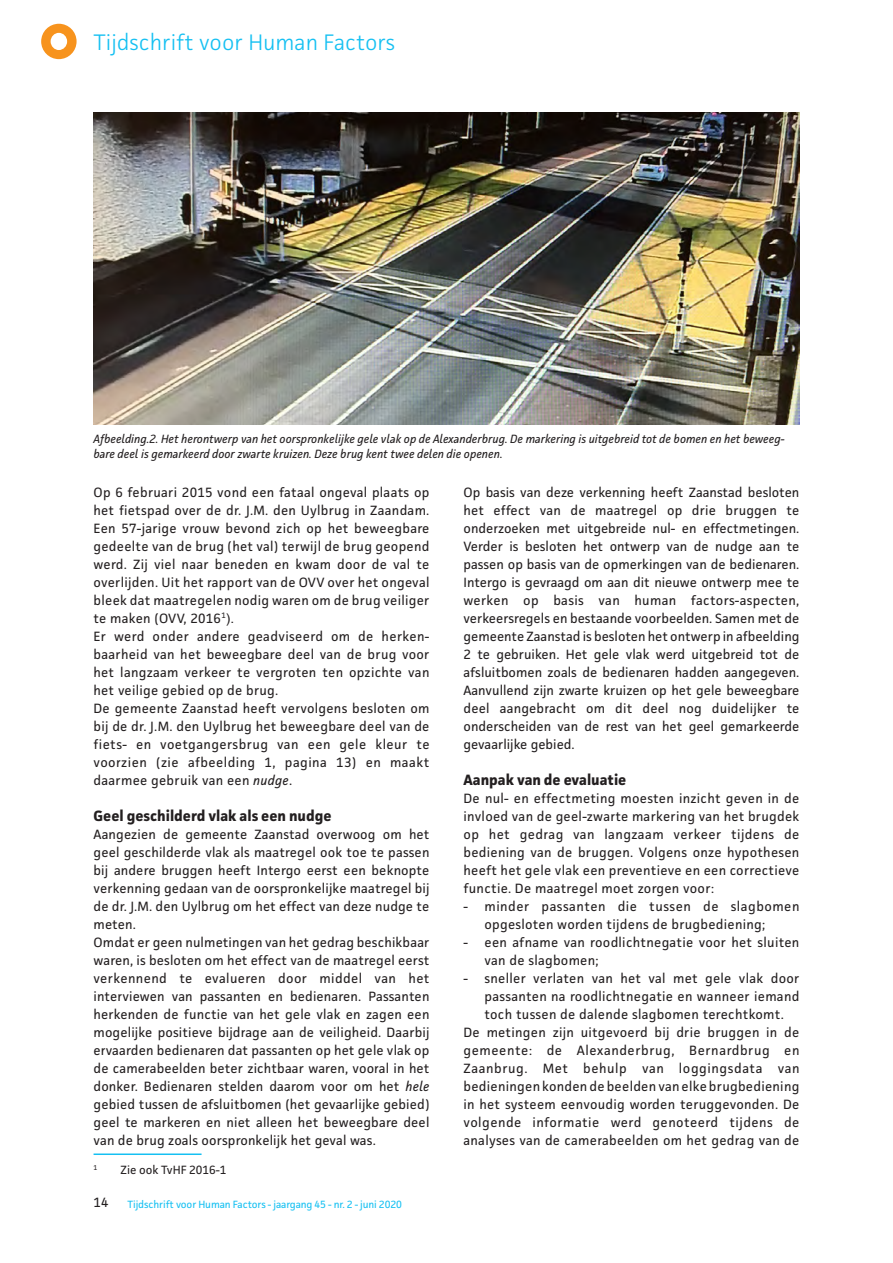
<style>
.page{position:relative;width:893px;height:1263px;background:#fff}
.page>*{position:absolute;margin:0;border:0;box-sizing:border-box;transform-origin:0 0}
.t1{font:300 22.5px "Facit";color:#15c0f2}
.kop1_TvE{font:700 15px "Facit";color:#231f20}
.basistekst_TvE{font:13.5px/18px "Facit";letter-spacing:.02em;color:#231f20;text-align:justify}
.bijschrift-onder_TvE{font:italic 12px/15px "Facit";color:#231f20}
.t2{font:12px "Facit";color:#231f20}
.t3{font:10.5px "Facit";letter-spacing:-.01em;color:#15c0f2}
.t4{font:7.05px "Facit";color:#231f20}
.s1{font-family:"Arial"}
.s2{font-style:italic}
</style>
<div class="page">
<svg style="left:41px;top:24px;width:36px;height:35px"></svg>
<img style="left:94px;top:112px;width:705px;height:313px">
<hr style="left:94px;top:1153px;width:108px;height:2px;background:#15c0f2">
<h1 class="t1" style="left:94px;top:28px;width:303px">Tijdschrift voor Human Factors</h1>
<p class="bijschrift-onder_TvE" style="left:94px;top:431px;width:692px">Afbeelding.2. Het herontwerp van het oorspronkelijke gele vlak op de Alexanderbrug. De markering is uitgebreid tot de bomen en het beweeg&shy;bare deel is gemarkeerd door zwarte kruizen. Deze brug kent twee delen die openen.</p>
<p class="basistekst_TvE" style="left:94px;top:483px;width:337px">Op 6 februari 2015 vond een fataal ongeval plaats op het fietspad over de dr. J.M. den Uylbrug in Zaandam.<br>Een 57-jarige vrouw bevond zich op het beweegbare gedeelte van de brug (het val) terwijl de brug geopend werd. Zij viel naar beneden en kwam door de val te overlijden. Uit het rapport van de OVV over het ongeval bleek dat maatregelen nodig waren om de brug veiliger te maken (OVV, 2016<sup>1</sup><span class="s1">).</span></p>
<p class="basistekst_TvE" style="left:94px;top:627px;width:337px">Er werd onder andere geadviseerd om de herken&shy;baarheid van het beweegbare deel van de brug voor het langzaam verkeer te vergroten ten opzichte van het veilige gebied op de brug.</p>
<p class="basistekst_TvE" style="left:94px;top:699px;width:338px">De gemeente Zaanstad heeft vervolgens besloten om bij de dr. J.M. den Uylbrug het beweegbare deel van de fiets- en voetgangersbrug van een gele kleur te voorzien (zie afbeelding 1, pagina 13) en maakt daarmee gebruik van een <span class="s2">nudge</span>.</p>
<p class="kop1_TvE" style="left:94px;top:806px;width:239px">Geel geschilderd vlak als een nudge</p>
<p class="basistekst_TvE" style="left:94px;top:825px;width:337px">Aangezien de gemeente Zaanstad overwoog om het geel geschilderde vlak als maatregel ook toe te passen bij andere bruggen heeft Intergo eerst een beknopte verkenning gedaan van de oorspronkelijke maatregel bij de dr. J.M. den Uylbrug om het effect van deze nudge te meten.</p>
<p class="basistekst_TvE" style="left:94px;top:933px;width:337px">Omdat er geen nulmetingen van het gedrag beschikbaar waren, is besloten om het effect van de maatregel eerst verkennend te evalueren door middel van het interviewen van passanten en bedienaren. Passanten herkenden de functie van het gele vlak en zagen een mogelijke positieve bijdrage aan de veiligheid. Daarbij ervaarden bedienaren dat passanten op het gele vlak op de camerabeelden beter zichtbaar waren, vooral in het donker. Bedienaren stelden daarom voor om het <span class="s2">hele </span>gebied tussen de afsluitbomen (het gevaarlijke gebied) geel te markeren en niet alleen het beweegbare deel van de brug zoals oorspronkelijk het geval was.</p>
<p class="t4" style="left:94px;top:1163px;width:5px">1</p>
<p class="t2" style="left:121px;top:1162px;width:107px">Zie ook TvHF 2016-1</p>
<p class="basistekst_TvE" style="left:94px;top:1193px;width:16px">14</p>
<p class="t3" style="left:128px;top:1197px;width:276px">Tijdschrift voor Human Factors - jaargang 45 - nr. 2 - juni 2020</p>
<p class="basistekst_TvE" style="left:463px;top:483px;width:338px">Op basis van deze verkenning heeft Zaanstad besloten het effect van de maatregel op drie bruggen te onderzoeken met uitgebreide nul- en effectmetingen.<br>Verder is besloten het ontwerp van de nudge aan te passen op basis van de opmerkingen van de bedienaren.<br>Intergo is gevraagd om aan dit nieuwe ontwerp mee te werken op basis van human factors-aspecten, verkeersregels en bestaande voorbeelden. Samen met de gemeente Zaanstad is besloten het ontwerp in afbeelding 2 te gebruiken. Het gele vlak werd uitgebreid tot de afsluitbomen zoals de bedienaren hadden aangegeven.<br>Aanvullend zijn zwarte kruizen op het gele beweegbare deel aangebracht om dit deel nog duidelijker te onderscheiden van de rest van het geel gemarkeerde gevaarlijke gebied.</p>
<p class="kop1_TvE" style="left:463px;top:770px;width:164px">Aanpak van de evaluatie</p>
<p class="basistekst_TvE" style="left:463px;top:789px;width:337px">De nul- en effectmeting moesten inzicht geven in de invloed van de geel-zwarte markering van het brugdek op het gedrag van langzaam verkeer tijdens de bediening van de bruggen. Volgens onze hypothesen heeft het gele vlak een preventieve en een correctieve functie. De maatregel moet zorgen voor:</p>
<p class="basistekst_TvE" style="left:484px;top:897px;width:316px;text-indent:-21px">- minder passanten die tussen de slagbomen opgesloten worden tijdens de brugbediening;</p>
<p class="basistekst_TvE" style="left:484px;top:933px;width:316px;text-indent:-21px">- een afname van roodlichtnegatie voor het sluiten van de slagbomen;</p>
<p class="basistekst_TvE" style="left:484px;top:969px;width:316px;text-indent:-21px">- sneller verlaten van het val met gele vlak door passanten na roodlichtnegatie en wanneer iemand toch tussen de dalende slagbomen terechtkomt.</p>
<p class="basistekst_TvE" style="left:463px;top:1023px;width:338px">De metingen zijn uitgevoerd bij drie bruggen in de gemeente: de Alexanderbrug, Bernardbrug en Zaanbrug. Met behulp van loggingsdata van bedieningen konden de beelden van elke brugbediening in het systeem eenvoudig worden teruggevonden. De volgende informatie werd genoteerd tijdens de analyses van de camerabeelden om het gedrag van de</p>
</div>
